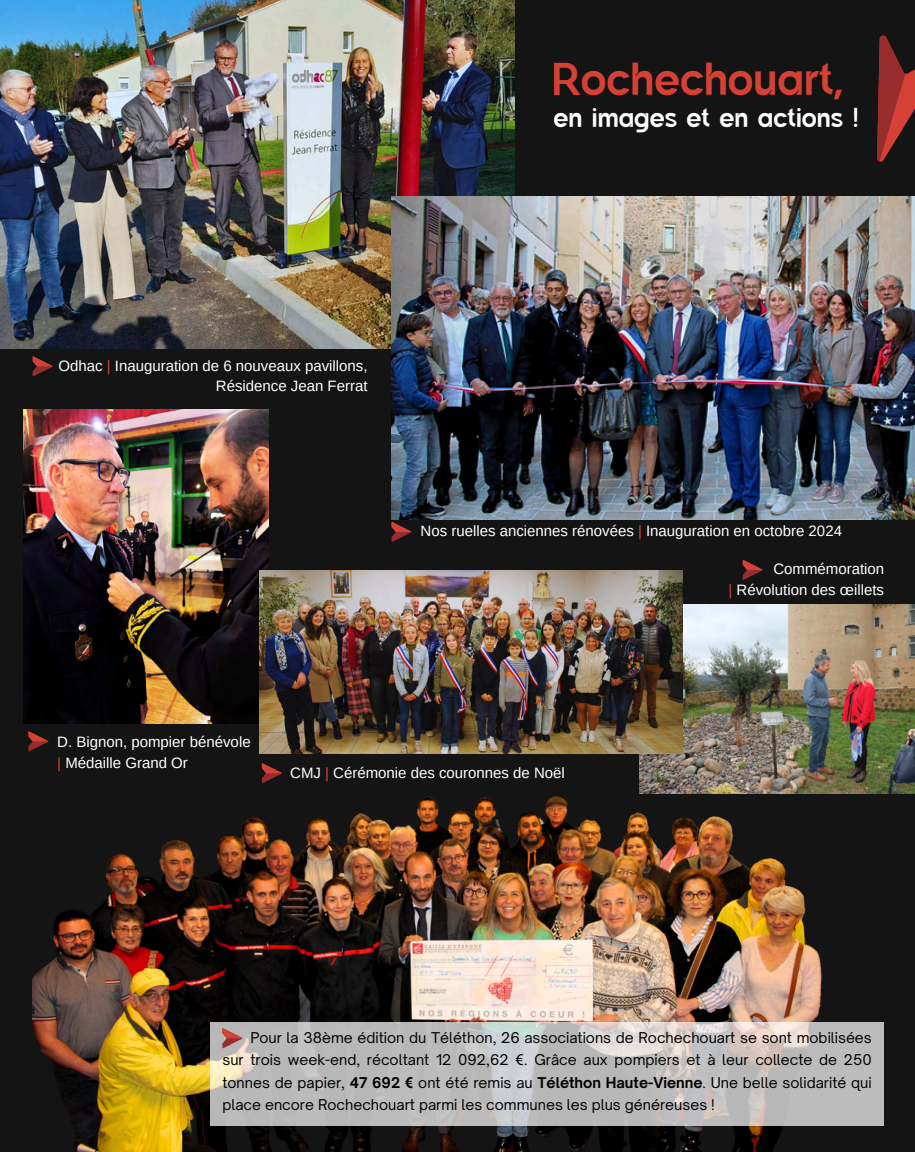
<style>
.page{position:relative;width:915px;height:1152px;background:#141414}
.page>*{position:absolute;margin:0;border:0;box-sizing:border-box;transform-origin:0 0}
.t1{font:48.15px "Amidone Grotesk";color:#d54235}
.t2{font:28.2px "Amidone Grotesk";color:#fff}
.t3{font:15px "Arimo";color:#fff}
.t4{font:14.25px/22.5px "Open Sauce One";color:#000;text-align:justify}
.s1{color:#d54235}
.s2{font-weight:700}
</style>
<div class="page">
<img style="left:0;top:0;width:514px;height:348px">
<img style="left:24px;top:409px;width:244px;height:314px">
<img style="left:682px;top:605px;width:233px;height:188px">
<img style="left:259px;top:570px;width:423px;height:70px">
<img style="left:33px;top:640px;width:789px;height:512px">
<svg style="left:210px;top:1023px;width:674px;height:103px;fill:#bcbcbc"></svg>
<img style="left:391px;top:197px;width:524px;height:323px">
<svg style="left:33px;top:356px;width:20px;height:20px"></svg>
<svg style="left:391px;top:522px;width:20px;height:20px"></svg>
<svg style="left:28px;top:731px;width:20px;height:21px"></svg>
<svg style="left:222px;top:1028px;width:20px;height:20px"></svg>
<svg style="left:877px;top:35px;width:38px;height:127px"></svg>
<svg style="left:742px;top:560px;width:20px;height:20px"></svg>
<svg style="left:262px;top:763px;width:20px;height:20px"></svg>
<p class="t1" style="left:552px;top:49px;width:293px">Rochechouart,</p>
<p class="t2" style="left:553px;top:100px;width:306px">en images et en actions !</p>
<p class="t3" style="left:59px;top:358px;width:310px">Odhac <span class="s1">|</span> Inauguration de 6 nouveaux pavillons,</p>
<p class="t3" style="left:216px;top:378px;width:153px">Résidence Jean Ferrat</p>
<p class="t3" style="left:420px;top:523px;width:423px">Nos ruelles anciennes rénovées <span class="s1">|</span> Inauguration en octobre 2024</p>
<p class="t3" style="left:773px;top:561px;width:112px">Commémoration</p>
<p class="t3" style="left:728px;top:581px;width:157px"><span class="s1">|</span> Révolution des œillets</p>
<p class="t3" style="left:57px;top:734px;width:195px">D. Bignon, pompier bénévole</p>
<p class="t3" style="left:57px;top:754px;width:132px"><span class="s1">|</span> Médaille Grand Or</p>
<p class="t3" style="left:290px;top:764px;width:276px">CMJ <span class="s1">|</span> Cérémonie des couronnes de Noël</p>
<p class="t4" style="left:222px;top:1026px;width:651px;text-indent:28px">Pour la 38ème édition du Téléthon, 26 associations de Rochechouart se sont mobilisées sur trois week-end, récoltant 12 092,62 €. Grâce aux pompiers et à leur collecte de 250 tonnes de papier, <span class="s2">47 692 €</span> ont été remis au <span class="s2">Téléthon Haute-Vienne</span>. Une belle solidarité qui place encore Rochechouart parmi les communes les plus généreuses !</p>
</div>
